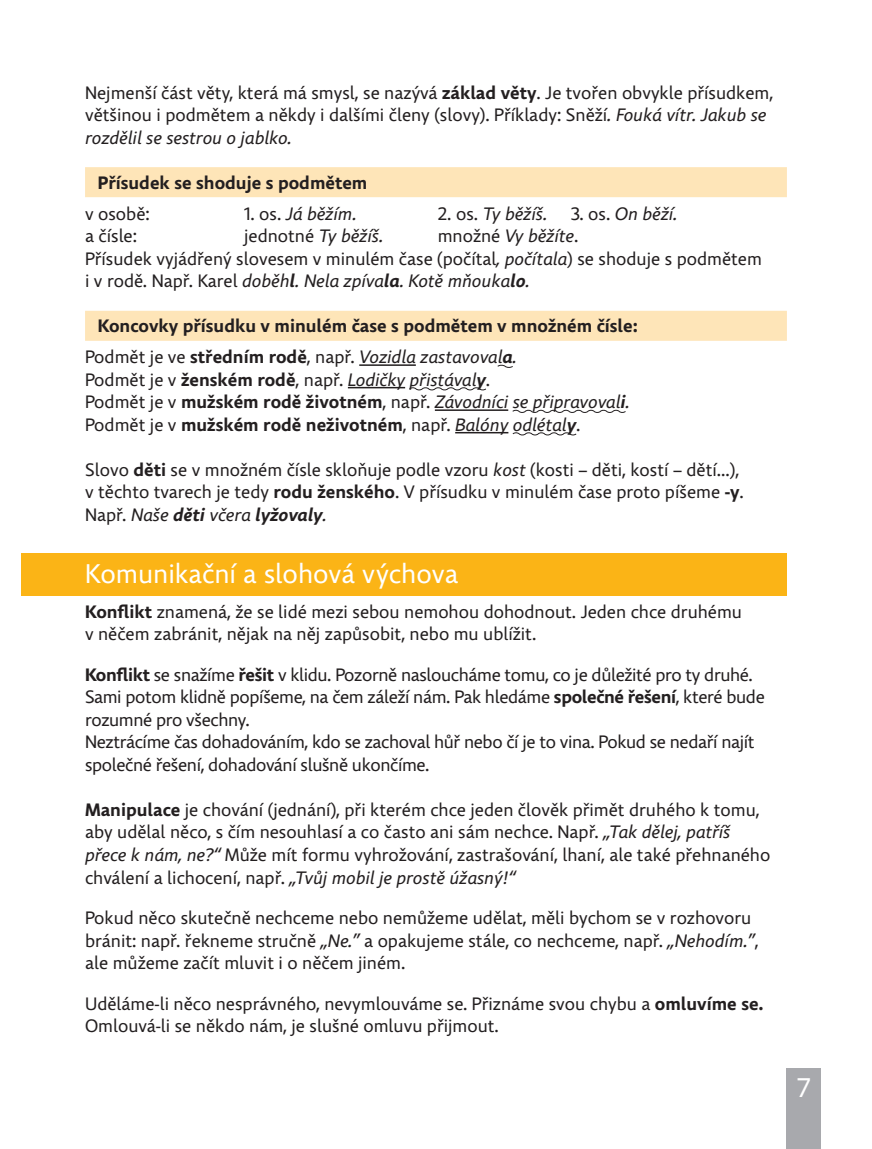
<style>
.page{position:relative;width:872px;height:1149px;background:#fff}
.page>*{position:absolute;margin:0;border:0;box-sizing:border-box;transform-origin:0 0}
.t1{font:27px "Comenia Sans";color:#fff}
.t2{font:18px/22.5px "Comenia Sans";color:#231f20}
.t3{font:18px/22.5px "Comenia Sans";letter-spacing:-.02em;color:#231f20}
.t4{font:italic 18px/22.5px "Comenia Sans";color:#231f20}
.t5{font:700 18px/31px "Comenia Sans";color:#231f20}
.s1{font-weight:700}
.s2{font-style:italic}
.s3{font-style:normal}
.s4{font-weight:700;font-style:italic}
.s5{font-weight:400}
.s6{font-weight:400;font-style:italic}
.s7{font-weight:700;font-style:normal}
</style>
<div class="page">
<div style="left:787px;top:1067px;width:34px;height:81px;background:#a8a9ad"></div>
<div style="left:21px;top:553px;width:766px;height:42px;background:#fbb416"></div>
<div style="left:85px;top:167px;width:702px;height:30px;background:#fee5b8"></div>
<div style="left:85px;top:311px;width:702px;height:30px;background:#fee5b8"></div>
<hr style="left:359px;top:364px;width:57px;height:2px;background:#231f20">
<svg style="left:497px;top:365px;width:16px;height:3px"></svg>
<hr style="left:348px;top:387px;width:57px;height:1px;background:#231f20">
<svg style="left:409px;top:387px;width:77px;height:4px"></svg>
<hr style="left:435px;top:409px;width:73px;height:2px;background:#231f20">
<svg style="left:512px;top:409px;width:114px;height:4px"></svg>
<hr style="left:455px;top:432px;width:53px;height:1px;background:#231f20">
<svg style="left:512px;top:432px;width:65px;height:4px"></svg>
<p class="t2" style="left:85px;top:82px;width:689px">Nejmenší část věty, která má smysl, se nazývá <span class="s1">základ věty</span>. Je tvořen obvykle přísudkem, většinou i podmětem a někdy i dalšími členy (slovy). Příklady: Sněží<span class="s2">. Fouká vítr. Jakub se rozdělil se sestrou o jablko.</span></p>
<p class="t5" style="left:98px;top:167px;width:271px">Přísudek se shoduje s podmětem</p>
<p class="t2" style="left:85px;top:203px;width:66px">v osobě:</p>
<p class="t4" style="left:244px;top:203px;width:114px"><span class="s3">1. os.</span> Já běžím.</p>
<p class="t4" style="left:438px;top:203px;width:111px"><span class="s3">2. os.</span> Ty běžíš.</p>
<p class="t4" style="left:571px;top:203px;width:108px"><span class="s3">3. os.</span> On běží.</p>
<p class="t2" style="left:85px;top:225px;width:54px">a čísle:</p>
<p class="t2" style="left:244px;top:225px;width:141px">jednotné <span class="s2">Ty běžíš.</span></p>
<p class="t2" style="left:85px;top:225px;width:678px;text-indent:352px">množné <span class="s2">Vy běžíte</span>.<br>Přísudek vyjádřený slovesem v minulém čase (počítal<span class="s2">, počítala</span>) se shoduje s podmětem i v rodě. Např. Karel <span class="s2">doběh</span><span class="s4">l</span><span class="s2">. Nela zpíva</span><span class="s4">la</span><span class="s2">. Kotě mňouka</span><span class="s4">lo</span><span class="s2">.</span></p>
<p class="t5" style="left:85px;top:311px;width:554px;text-indent:13px">Koncovky přísudku v minulém čase s podmětem v množném čísle:<br><span class="s5">Podmět je ve</span> středním rodě<span class="s5">, např.</span> <span class="s6">Vozidla zastavoval</span><span class="s2">a</span><span class="s6">.</span></p>
<p class="t4" style="left:85px;top:369px;width:546px"><span class="s3">Podmět je v</span> <span class="s7">ženském rodě</span><span class="s3">, např.</span> Lodičky přistával<span class="s1">y</span><span class="s3">.<br>Podmět je v</span> <span class="s7">mužském rodě životném</span><span class="s3">, např.</span> Závodníci se připravoval<span class="s1">i</span>.<br><span class="s3">Podmět je v</span> <span class="s7">mužském rodě neživotném</span><span class="s3">, např.</span> Balóny odlétal<span class="s1">y</span><span class="s3">.</span></p>
<p class="t2" style="left:85px;top:459px;width:660px">Slovo <span class="s1">děti</span> se v množném čísle skloňuje podle vzoru <span class="s2">kost</span> (kosti – děti, kostí – dětí...), v těchto tvarech je tedy <span class="s1">rodu ženského</span>. V přísudku v minulém čase proto píšeme <span class="s1">-y</span>.<br>Např. <span class="s2">Naše</span> <span class="s4">děti</span> <span class="s2">včera</span> <span class="s4">lyžovaly</span><span class="s2">.</span></p>
<h1 class="t1" style="left:85px;top:555px;width:375px">Komunikační a slohová výchova</h1>
<p class="t2" style="left:85px;top:600px;width:658px"><span class="s1">Konflikt</span> znamená, že se lidé mezi sebou nemohou dohodnout. Jeden chce druhému v něčem zabránit, nějak na něj zapůsobit, nebo mu ublížit.</p>
<p class="t3" style="left:85px;top:663px;width:681px"><span class="s1">Konflikt</span> se snažíme <span class="s1">řešit</span> v klidu. Pozorně nasloucháme tomu, co je důležité pro ty druhé.<br>Sami potom klidně popíšeme, na čem záleží nám. Pak hledáme <span class="s1">společné řešení</span>, které bude rozumné pro všechny.<br>Neztrácíme čas dohadováním, kdo se zachoval hůř nebo čí je to vina. Pokud se nedaří najít společné řešení, dohadování slušně ukončíme.</p>
<p class="t2" style="left:85px;top:798px;width:687px"><span class="s1">Manipulace</span> je chování (jednání), při kterém chce jeden člověk přimět druhého k tomu, aby udělal něco, s čím nesouhlasí a co často ani sám nechce. Např. <span class="s2">„Tak dělej, patříš přece k nám, ne?“</span> Může mít formu vyhrožování, zastrašování, lhaní, ale také přehnaného chválení a lichocení, např. <span class="s2">„Tvůj mobil je prostě úžasný!“</span></p>
<p class="t2" style="left:85px;top:906px;width:675px">Pokud něco skutečně nechceme nebo nemůžeme udělat, měli bychom se v rozhovoru bránit: např. řekneme stručně <span class="s2">„Ne.”</span> a opakujeme stále, co nechceme, např. <span class="s2">„Nehodím.”</span>, ale můžeme začít mluvit i o něčem jiném.</p>
<p class="t2" style="left:85px;top:992px;width:680px">Uděláme-li něco nesprávného, nevymlouváme se. Přiznáme svou chybu a <span class="s1">omluvíme se.<br></span>Omlouvá-li se někdo nám, je slušné omluvu přijmout.</p>
<h1 class="t1" style="left:797px;top:1069px;width:15px">7</h1>
</div>
